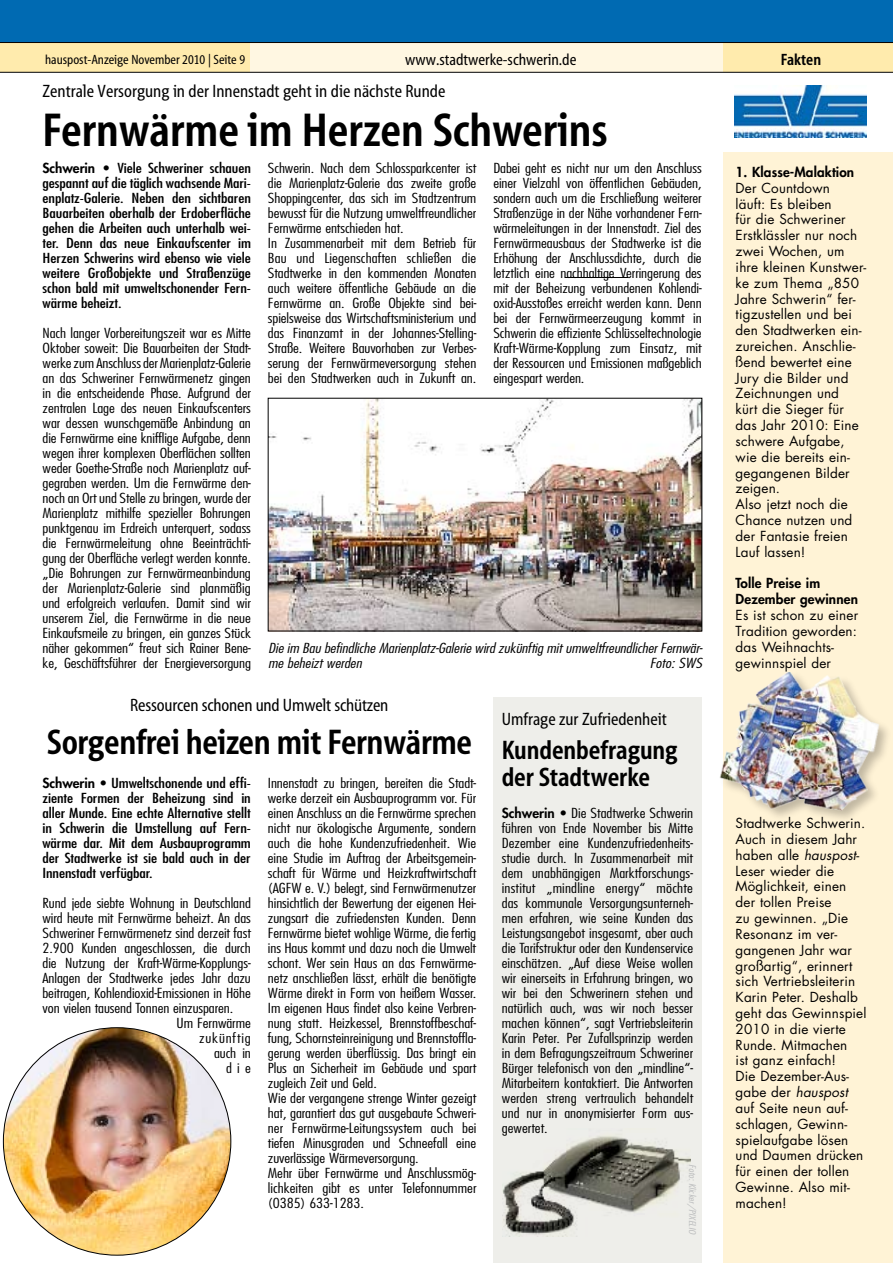
<style>
.page{position:relative;width:893px;height:1263px;background:#fff}
.page>*{position:absolute;margin:0;border:0;box-sizing:border-box;transform-origin:0 0}
.t1{font:700 48px "The Berlin";color:#000}
.t2{font:700 36px "The Berlin";letter-spacing:-.01em;color:#000}
.t3{font:700 27px "The Berlin";letter-spacing:-.005em;color:#000}
.t4{font:18px "The Berlin";color:#000}
.t5{font:16.5px "The Berlin";color:#000}
.t6{font:700 16.5px "The Berlin";color:#000}
.t7{font:300 condensed 13.5px/15px "Futura";letter-spacing:-.005em;color:#000;text-align:justify;scale:1.25 1}
.t8{font:13.5px/15.8px "Futura";letter-spacing:.01em;color:#000}
.t9{font:condensed 13.5px/15px "Futura";letter-spacing:-.005em;color:#000;text-align:justify;scale:1.25 1}
.t10{font:italic 300 condensed 13.5px/15px "Futura";color:#000;scale:1.25 1}
.t11{font:800 13.5px/15.9px "Futura";letter-spacing:.01em;color:#000}
.t12{font:13.5px "The Berlin Table";color:#000}
.t13{font:300 condensed 13.5px "Futura";letter-spacing:.05em;color:#000;scale:1.25 1}
.t14{font:italic 300 condensed 9px "Futura";color:#bcbdbe;scale:1.25 1}
.s1{font-family:"Futura LT";font-weight:800;font-stretch:normal}
.s2{font-style:italic}
</style>
<div class="page">
<div style="left:0;top:0;width:893px;height:43px;background:#006ab2"></div>
<div style="left:250px;top:43px;width:473px;height:29px;background:#fff7e2"></div>
<div style="left:0;top:43px;width:250px;height:29px;background:#ffebad"></div>
<div style="left:723px;top:43px;width:170px;height:29px;background:#ffebad"></div>
<hr style="left:0;top:42px;width:893px;height:1px;background:#000">
<hr style="left:0;top:72px;width:893px;height:1px;background:#000">
<div style="left:723px;top:152px;width:170px;height:1111px;background:#fff3d6"></div>
<img style="left:735px;top:85px;width:132px;height:52px">
<div style="left:493px;top:698px;width:209px;height:565px;background:#eeeeea"></div>
<img style="left:3px;top:1028px;width:228px;height:227px;border-radius:50%">
<div style="left:718px;top:670px;width:175px;height:155px;background:#000;opacity:.25"></div>
<img style="left:718px;top:672px;width:175px;height:138px">
<img style="left:270px;top:400px;width:430px;height:229px">
<img style="left:502px;top:1135px;width:189px;height:101px">
<p class="t12" style="left:45px;top:52px;width:201px">hauspost-Anzeige November 2010 | Seite 9</p>
<p class="t5" style="left:405px;top:51px;width:173px">www.stadtwerke-schwerin.de</p>
<p class="t6" style="left:781px;top:51px;width:42px">Fakten</p>
<h3 class="t4" style="left:43px;top:83px;width:404px">Zentrale Versorgung in der Innenstadt geht in die nächste Runde</h3>
<h1 class="t1" style="left:43px;top:106px;width:567px">Fernwärme im Herzen Schwerins</h1>
<p class="t9" style="left:43px;top:160px;width:168px"><span class="s1">Schwerin •</span> Viele Schweriner schauen gespannt auf die täglich wachsende Mari&shy;enplatz-Galerie. Neben den sichtbaren Bauarbeiten oberhalb der Erdoberfläche gehen die Arbeiten auch unterhalb wei&shy;ter. Denn das neue Einkaufscenter im Herzen Schwerins wird ebenso wie viele weitere Großobjekte und Straßenzüge schon bald mit umweltschonender Fern&shy;wärme beheizt.</p>
<p class="t7" style="left:43px;top:325px;width:168px">Nach langer Vorbereitungszeit war es Mitte Oktober soweit: Die Bauarbeiten der Stadt&shy;werke zum Anschluss der Marienplatz-Galerie an das Schweriner Fernwärmenetz gingen in die entscheidende Phase. Aufgrund der zentralen Lage des neuen Einkaufscenters war dessen wunschgemäße Anbindung an die Fernwärme eine knifflige Aufgabe, denn wegen ihrer komplexen Oberflächen sollten weder Goethe-Straße noch Marienplatz auf&shy;gegraben werden. Um die Fernwärme den&shy;noch an Ort und Stelle zu bringen, wurde der Marienplatz mithilfe spezieller Bohrungen punktgenau im Erdreich unterquert, sodass die Fernwärmeleitung ohne Beeinträchti&shy;gung der Oberfläche verlegt werden konnte. „Die Bohrungen zur Fernwärmeanbindung der Marienplatz-Galerie sind planmäßig und erfolgreich verlaufen. Damit sind wir unserem Ziel, die Fernwärme in die neue Einkaufsmeile zu bringen, ein ganzes Stück näher gekommen“ freut sich Rainer Bene&shy;ke, Geschäftsführer der Energieversorgung</p>
<p class="t7" style="left:268px;top:160px;width:168px;text-align:left">Schwerin. Nach dem Schlossparkcenter ist die Marienplatz-Galerie das zweite große Shoppingcenter, das sich im Stadtzentrum bewusst für die Nutzung umweltfreundlicher Fernwärme entschieden hat.<br>In Zusammenarbeit mit dem Betrieb für Bau und Liegenschaften schließen die Stadtwerke in den kommenden Monaten auch weitere öffentliche Gebäude an die Fernwärme an. Große Objekte sind bei&shy;spielsweise das Wirtschaftsministerium und das Finanzamt in der Johannes-Stelling-Straße. Weitere Bauvorhaben zur Verbes&shy;serung der Fernwärmeversorgung stehen bei den Stadtwerken auch in Zukunft an.</p>
<p class="t7" style="left:493px;top:160px;width:168px">Dabei geht es nicht nur um den Anschluss einer Vielzahl von öffentlichen Gebäuden, sondern auch um die Erschließung weiterer Straßenzüge in der Nähe vorhandener Fern&shy;wärmeleitungen in der Innenstadt. Ziel des Fernwärmeausbaus der Stadtwerke ist die Erhöhung der Anschlussdichte, durch die letztlich eine nachhaltige Verringerung des mit der Beheizung verbundenen Kohlendi&shy;oxid-Ausstoßes erreicht werden kann. Denn bei der Fernwärmeerzeugung kommt in Schwerin die effiziente Schlüsseltechnologie Kraft-Wärme-Kopplung zum Einsatz, mit der Ressourcen und Emissionen maßgeblich eingespart werden.</p>
<p class="t10" style="left:268px;top:640px;width:349px">Die im Bau befindliche Marienplatz-Galerie wird zukünftig mit umweltfreundlicher Fernwär&shy;me beheizt werden</p>
<p class="t10" style="left:650px;top:655px;width:43px">Foto: SWS</p>
<h3 class="t4" style="left:130px;top:696px;width:260px">Ressourcen schonen und Umwelt schützen</h3>
<h2 class="t2" style="left:47px;top:724px;width:427px">Sorgenfrei heizen mit Fernwärme</h2>
<h3 class="t4" style="left:502px;top:710px;width:166px">Umfrage zur Zufriedenheit</h3>
<h3 class="t3" style="left:502px;top:736px;width:178px">Kundenbefragung</h3>
<p class="t9" style="left:43px;top:775px;width:168px"><span class="s1">Schwerin •</span> Umweltschonende und effi-</p>
<h3 class="t3" style="left:502px;top:763px;width:150px">der Stadtwerke</h3>
<p class="t9" style="left:43px;top:790px;width:168px">ziente Formen der Beheizung sind in aller Munde. Eine echte Alternative stellt in Schwerin die Umstellung auf Fern&shy;wärme dar. Mit dem Ausbauprogramm der Stadtwerke ist sie bald auch in der Innenstadt verfügbar.</p>
<p class="t7" style="left:43px;top:895px;width:168px">Rund jede siebte Wohnung in Deutschland</p>
<p class="t7" style="left:43px;top:910px;width:168px">wird heute mit Fernwärme beheizt. An das</p>
<p class="t7" style="left:43px;top:925px;width:168px">Schweriner Fernwärmenetz sind derzeit fast</p>
<p class="t7" style="left:43px;top:940px;width:168px">2.900 Kunden angeschlossen, die durch</p>
<p class="t7" style="left:43px;top:955px;width:168px">die Nutzung der Kraft-Wärme-Kopplungs-</p>
<p class="t7" style="left:43px;top:970px;width:168px">Anlagen der Stadtwerke jedes Jahr dazu</p>
<p class="t7" style="left:43px;top:985px;width:168px">beitragen, Kohlendioxid-Emissionen in Höhe</p>
<p class="t7" style="left:43px;top:1000px;width:154px">von vielen tausend Tonnen einzusparen.</p>
<p class="t7" style="left:177px;top:1015px;width:61px">Um Fernwärme</p>
<p class="t13" style="left:199px;top:1029px;width:43px">zukünftig</p>
<p class="t7" style="left:214px;top:1045px;width:31px">auch in</p>
<p class="t7" style="left:226px;top:1060px;width:21px">die</p>
<p class="t7" style="left:268px;top:775px;width:168px;text-align:left">Innenstadt zu bringen, bereiten die Stadt&shy;werke derzeit ein Ausbauprogramm vor. Für einen Anschluss an die Fernwärme sprechen nicht nur ökologische Argumente, sondern auch die hohe Kundenzufriedenheit. Wie eine Studie im Auftrag der Arbeitsgemein&shy;schaft für Wärme und Heizkraftwirtschaft (AGFW e. V.) belegt, sind Fernwärmenutzer hinsichtlich der Bewertung der eigenen Hei&shy;zungsart die zufriedensten Kunden. Denn Fernwärme bietet wohlige Wärme, die fertig ins Haus kommt und dazu noch die Umwelt schont. Wer sein Haus an das Fernwärme&shy;netz anschließen lässt, erhält die benötigte Wärme direkt in Form von heißem Wasser.<br>Im eigenen Haus findet also keine Verbren&shy;nung statt. Heizkessel, Brennstoffbeschaf&shy;fung, Schornsteinreinigung und Brennstoffla&shy;gerung werden überflüssig. Das bringt ein Plus an Sicherheit im Gebäude und spart zugleich Zeit und Geld.<br>Wie der vergangene strenge Winter gezeigt hat, garantiert das gut ausgebaute Schweri&shy;ner Fernwärme-Leitungssystem auch bei tiefen Minusgraden und Schneefall eine zuverlässige Wärmeversorgung.<br>Mehr über Fernwärme und Anschlussmög&shy;lichkeiten gibt es unter Telefonnummer (0385) 633-1283.</p>
<p class="t7" style="left:502px;top:805px;width:155px"><span class="s1">Schwerin •</span> Die Stadtwerke Schwerin führen von Ende November bis Mitte Dezember eine Kundenzufriedenheits&shy;studie durch. In Zusammenarbeit mit dem unabhängigen Marktforschungs&shy;institut „mindline energy“ möchte das kommunale Versorgungsunterneh&shy;men erfahren, wie seine Kunden das Leistungsangebot insgesamt, aber auch die Tarifstruktur oder den Kundenservice einschätzen. „Auf diese Weise wollen wir einerseits in Erfahrung bringen, wo wir bei den Schwerinern stehen und natürlich auch, was wir noch besser machen können“, sagt Vertriebsleiterin Karin Peter. Per Zufallsprinzip werden in dem Befragungszeitraum Schweriner Bürger telefonisch von den „mindline“- Mitarbeitern kontaktiert. Die Antworten werden streng vertraulich behandelt und nur in anonymisierter Form aus&shy;gewertet.</p>
<p class="t14" style="left:698px;top:1163px;width:58px;rotate:90deg">Foto: Klicker/PIXELIO</p>
<p class="t11" style="left:736px;top:164px;width:120px">1. Klasse-Malaktion</p>
<p class="t8" style="left:736px;top:180px;width:132px">Der Countdown<br>läuft: Es bleiben<br>für die Schweriner<br>Erstklässler nur noch zwei Wochen, um ihre kleinen Kunstwer&shy;ke zum Thema „850<br>Jahre Schwerin“ fer&shy;tigzustellen und bei den Stadtwerken ein&shy;zureichen. Anschlie&shy;ßend bewertet eine<br>Jury die Bilder und<br>Zeichnungen und<br>kürt die Sieger für das Jahr 2010: Eine schwere Aufgabe, wie die bereits ein&shy;gegangenen Bilder zeigen.<br>Also jetzt noch die<br>Chance nutzen und der Fantasie freien<br>Lauf lassen!</p>
<p class="t11" style="left:736px;top:575px;width:124px">Tolle Preise im<br>Dezember gewinnen</p>
<p class="t8" style="left:736px;top:607px;width:124px">Es ist schon zu einer<br>Tradition geworden: das Weihnachts&shy;gewinnspiel der</p>
<p class="t8" style="left:736px;top:815px;width:132px">Stadtwerke Schwerin.<br>Auch in diesem Jahr haben alle <span class="s2">hauspost</span>-<br>Leser wieder die<br>Möglichkeit, einen der tollen Preise<br>zu gewinnen. „Die<br>Resonanz im ver&shy;gangenen Jahr war großartig“, erinnert sich Vertriebsleiterin<br>Karin Peter. Deshalb geht das Gewinnspiel<br>2010 in die vierte<br>Runde. Mitmachen<br>ist ganz einfach!<br>Die Dezember-Aus&shy;gabe der <span class="s2">hauspost </span>auf Seite neun auf&shy;schlagen, Gewinn&shy;spielaufgabe lösen und Daumen drücken für einen der tollen<br>Gewinne. Also mit&shy;machen!</p>
</div>
